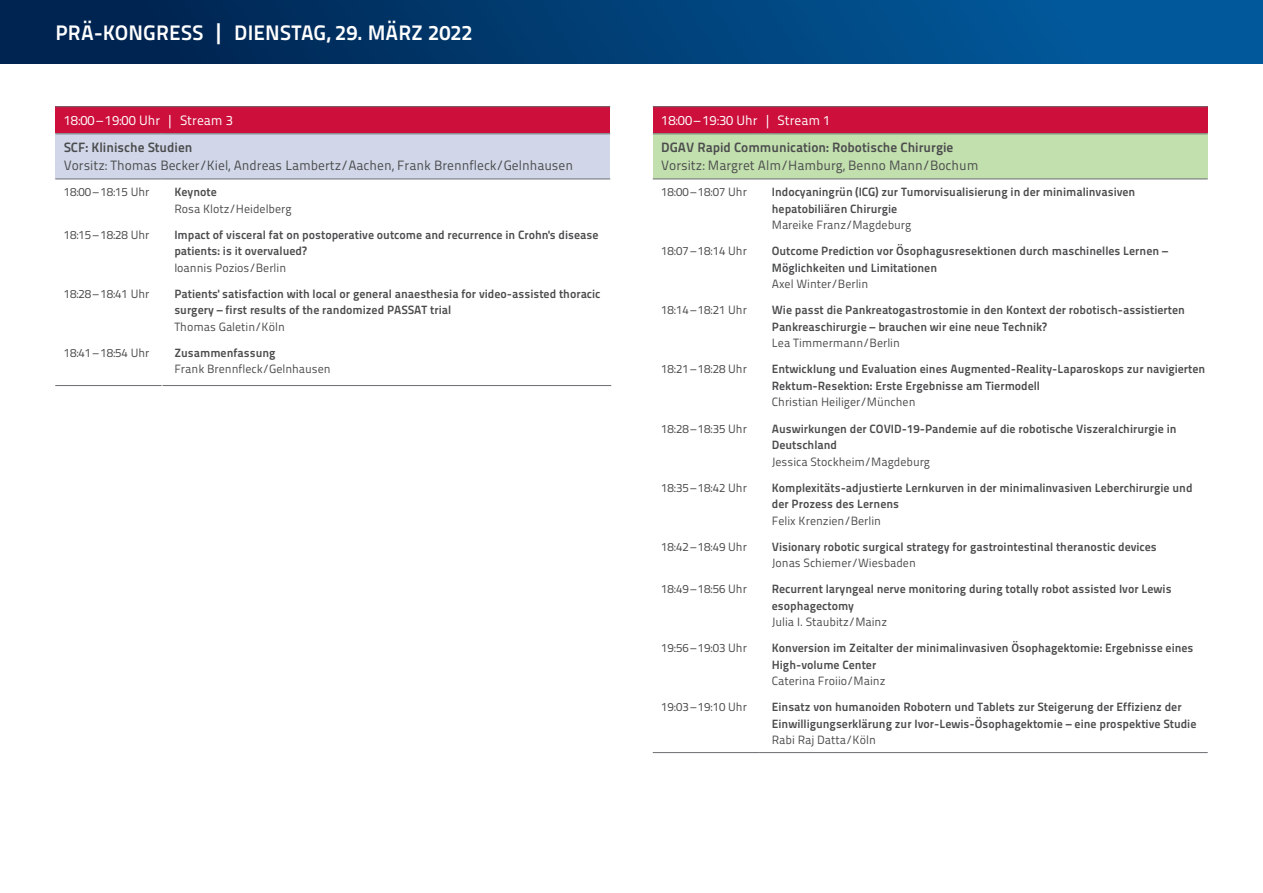
<style>
.page{position:relative;width:1263px;height:893px;background:#fff}
.page>*{position:absolute;margin:0;border:0;box-sizing:border-box;transform-origin:0 0}
.t1{font:21px "Titillium Maps 29 L 800 wt";color:#fff}
.t2{font:13.5px "Titillium Maps 29 L 400 wt";color:#4b4c4d}
.t3{font:13.5px "Titillium Maps 29 L 800 wt";color:#4b4c4d}
.t4{font:13.5px "Titillium Maps 29 L 400 wt";color:#fff}
.t5{font:12px/16.5px "Titillium Maps 29 L 800 wt";color:#4b4c4d}
.t6{font:12px "Titillium Maps 29 L 400 wt";color:#4b4c4d}
</style>
<div class="page">
<div style="left:0;top:0;width:1263px;height:64px;background:linear-gradient(to right,#001f49,#0160a5)"></div>
<div style="left:55px;top:107px;width:555px;height:27px;background:#cd0f3b"></div>
<div style="left:55px;top:134px;width:555px;height:45px;background:#d1d7e9"></div>
<hr style="left:55px;top:106px;width:107px;height:1px;background:#6c6d70">
<hr style="left:162px;top:106px;width:448px;height:1px;background:#6c6d70">
<hr style="left:55px;top:133px;width:107px;height:1px;background:#6c6d70">
<hr style="left:162px;top:133px;width:448px;height:1px;background:#6c6d70">
<hr style="left:55px;top:179px;width:107px;height:1px;background:#6c6d70">
<hr style="left:162px;top:179px;width:448px;height:1px;background:#6c6d70">
<hr style="left:55px;top:385px;width:107px;height:1px;background:#6c6d70">
<hr style="left:163px;top:385px;width:448px;height:1px;background:#6c6d70">
<div style="left:653px;top:107px;width:555px;height:27px;background:#cd0f3b"></div>
<div style="left:653px;top:134px;width:555px;height:45px;background:#c2dfae"></div>
<hr style="left:653px;top:106px;width:106px;height:1px;background:#6c6d70">
<hr style="left:759px;top:106px;width:449px;height:1px;background:#6c6d70">
<hr style="left:653px;top:133px;width:106px;height:1px;background:#6c6d70">
<hr style="left:759px;top:133px;width:449px;height:1px;background:#6c6d70">
<hr style="left:653px;top:179px;width:106px;height:1px;background:#6c6d70">
<hr style="left:759px;top:179px;width:449px;height:1px;background:#6c6d70">
<hr style="left:653px;top:752px;width:106px;height:1px;background:#6c6d70">
<hr style="left:759px;top:752px;width:449px;height:1px;background:#6c6d70">
<h1 class="t1" style="left:55px;top:17px;width:419px">PRÄ-KONGRESS | DIENSTAG, 29. MÄRZ 2022</h1>
<p class="t4" style="left:64px;top:111px;width:171px">18:00–19:00 Uhr | Stream 3</p>
<p class="t3" style="left:64px;top:137px;width:130px">SCF: Klinische Studien</p>
<p class="t2" style="left:64px;top:156px;width:511px">Vorsitz: Thomas Becker/Kiel, Andreas Lambertz/Aachen, Frank Brennfleck/Gelnhausen</p>
<p class="t6" style="left:64px;top:183px;width:87px">18:00–18:15 Uhr</p>
<p class="t6" style="left:64px;top:226px;width:87px">18:15–18:28 Uhr</p>
<p class="t5" style="left:174px;top:183px;width:44px">Keynote</p>
<p class="t6" style="left:174px;top:200px;width:119px">Rosa Klotz/Heidelberg</p>
<p class="t5" style="left:174px;top:226px;width:426px">Impact of visceral fat on postoperative outcome and recurrence in Crohn's disease patients: is it overvalued?</p>
<p class="t6" style="left:174px;top:259px;width:113px">Ioannis Pozios/Berlin</p>
<p class="t5" style="left:174px;top:285px;width:428px">Patients' satisfaction with local or general anaesthesia for video-assisted thoracic surgery – first results of the randomized PASSAT trial</p>
<p class="t6" style="left:174px;top:318px;width:112px">Thomas Galetin/Köln</p>
<p class="t5" style="left:174px;top:344px;width:103px">Zusammenfassung</p>
<p class="t6" style="left:174px;top:360px;width:158px">Frank Brennfleck/Gelnhausen</p>
<p class="t6" style="left:64px;top:285px;width:87px">18:28–18:41 Uhr</p>
<p class="t6" style="left:64px;top:344px;width:87px">18:41–18:54 Uhr</p>
<p class="t4" style="left:661px;top:111px;width:171px">18:00–19:30 Uhr | Stream 1</p>
<p class="t3" style="left:661px;top:137px;width:294px">DGAV Rapid Communication: Robotische Chirurgie</p>
<p class="t2" style="left:661px;top:156px;width:319px">Vorsitz: Margret Alm/Hamburg, Benno Mann/Bochum</p>
<p class="t6" style="left:661px;top:183px;width:87px">18:00–18:07 Uhr</p>
<p class="t5" style="left:772px;top:183px;width:365px">Indocyaningrün (ICG) zur Tumorvisualisierung in der minimalinvasiven hepatobiliären Chirurgie</p>
<p class="t6" style="left:772px;top:216px;width:141px">Mareike Franz/Magdeburg</p>
<p class="t6" style="left:661px;top:242px;width:87px">18:07–18:14 Uhr</p>
<p class="t5" style="left:772px;top:242px;width:398px">Outcome Prediction vor Ösophagusresektionen durch maschinelles Lernen –<br>Möglichkeiten und Limitationen</p>
<p class="t6" style="left:772px;top:275px;width:98px">Axel Winter/Berlin</p>
<p class="t6" style="left:661px;top:301px;width:87px">18:14–18:21 Uhr</p>
<p class="t5" style="left:772px;top:301px;width:415px">Wie passt die Pankreatogastrostomie in den Kontext der robotisch-assistierten<br>Pankreaschirurgie – brauchen wir eine neue Technik?</p>
<p class="t6" style="left:772px;top:334px;width:130px">Lea Timmermann/Berlin</p>
<p class="t6" style="left:661px;top:360px;width:87px">18:21–18:28 Uhr</p>
<p class="t5" style="left:772px;top:360px;width:435px">Entwicklung und Evaluation eines Augmented-Reality-Laparoskops zur navigierten<br>Rektum-Resektion: Erste Ergebnisse am Tiermodell</p>
<p class="t6" style="left:772px;top:393px;width:145px">Christian Heiliger/München</p>
<p class="t6" style="left:661px;top:419px;width:87px">18:28–18:35 Uhr</p>
<p class="t5" style="left:772px;top:419px;width:406px">Auswirkungen der COVID-19-Pandemie auf die robotische Viszeralchirurgie in<br>Deutschland</p>
<p class="t6" style="left:772px;top:452px;width:160px">Jessica Stockheim/Magdeburg</p>
<p class="t6" style="left:661px;top:478px;width:87px">18:35–18:42 Uhr</p>
<p class="t5" style="left:772px;top:478px;width:422px">Komplexitäts-adjustierte Lernkurven in der minimalinvasiven Leberchirurgie und der Prozess des Lernens</p>
<p class="t6" style="left:772px;top:511px;width:111px">Felix Krenzien/Berlin</p>
<p class="t6" style="left:661px;top:537px;width:87px">18:42–18:49 Uhr</p>
<p class="t5" style="left:772px;top:537px;width:386px">Visionary robotic surgical strategy for gastrointestinal theranostic devices</p>
<p class="t6" style="left:772px;top:554px;width:145px">Jonas Schiemer/Wiesbaden</p>
<p class="t6" style="left:661px;top:580px;width:87px">18:49–18:56 Uhr</p>
<p class="t5" style="left:772px;top:580px;width:401px">Recurrent laryngeal nerve monitoring during totally robot assisted Ivor Lewis esophagectomy</p>
<p class="t6" style="left:772px;top:613px;width:117px">Julia I. Staubitz/Mainz</p>
<p class="t6" style="left:661px;top:639px;width:87px">19:56–19:03 Uhr</p>
<p class="t5" style="left:772px;top:639px;width:423px">Konversion im Zeitalter der minimalinvasiven Ösophagektomie: Ergebnisse eines<br>High-volume Center</p>
<p class="t6" style="left:772px;top:672px;width:115px">Caterina Froiio/Mainz</p>
<p class="t6" style="left:661px;top:698px;width:87px">19:03–19:10 Uhr</p>
<p class="t5" style="left:772px;top:698px;width:426px">Einsatz von humanoiden Robotern und Tablets zur Steigerung der -Effizienz der<br>Einwilligungserklärung zur Ivor-Lewis-Ösophagektomie – eine prospektive Studie</p>
<p class="t6" style="left:772px;top:731px;width:105px">Rabi Raj Datta/Köln</p>
</div>
